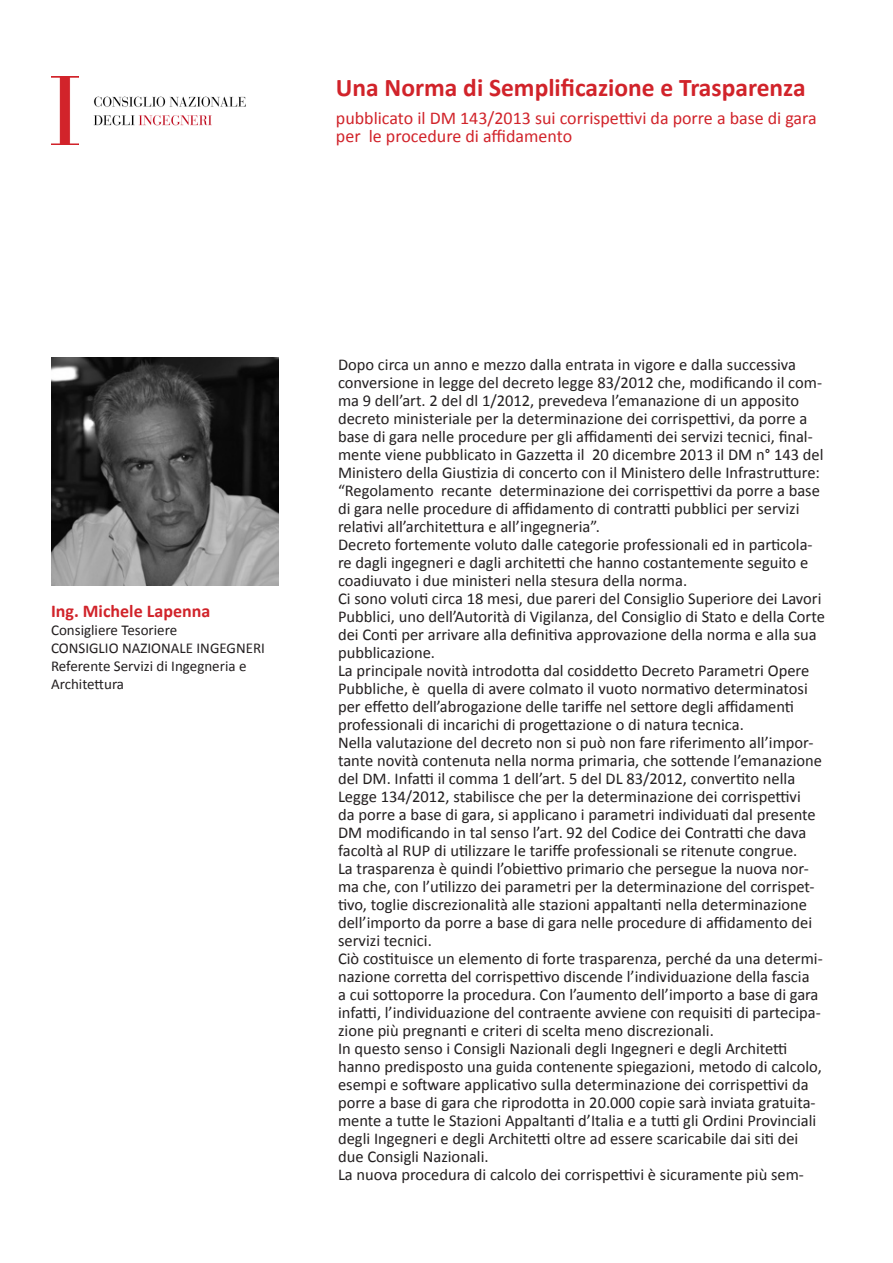
<style>
.page{position:relative;width:893px;height:1263px;background:#fff}
.page>*{position:absolute;margin:0;border:0;box-sizing:border-box;transform-origin:0 0}
.t1{font:700 25.5px "Calibri";color:#d1232a}
.t2{font:18px/18px "Calibri";color:#d1232a}
.t3{font:700 18px "Calibri";color:#d1232a}
.t4{font:16.5px/18px "Calibri";color:#231f20}
.t5{font:15px/18px "Calibri";color:#231f20}
</style>
<div class="page">
<img style="left:51px;top:357px;width:228px;height:228px">
<img style="left:51px;top:77px;width:28px;height:67px">
<img style="left:93px;top:96px;width:153px;height:30px">
<p class="t1" style="left:336px;top:71px;width:471px">Una Norma di Semplificazione e Trasparenza</p>
<p class="t2" style="left:336px;top:109px;width:482px">pubblicato il DM 143/2013 sui corrispettivi da porre a base di gara per le procedure di affidamento</p>
<p class="t3" style="left:51px;top:599px;width:161px">Ing. Michele Lapenna</p>
<p class="t5" style="left:51px;top:621px;width:128px">Consigliere Tesoriere</p>
<p class="t5" style="left:51px;top:639px;width:215px">CONSIGLIO NAZIONALE INGEGNERI</p>
<p class="t5" style="left:51px;top:657px;width:197px">Referente Servizi di Ingegneria e<br>Architettura</p>
<p class="t4" style="left:338px;top:355px;width:487px">Dopo circa un anno e mezzo dalla entrata in vigore e dalla successiva conversione in legge del decreto legge 83/2012 che, modificando il com&shy;ma 9 dell’art. 2 del dl 1/2012, prevedeva l’emanazione di un apposito decreto ministeriale per la determinazione dei corrispettivi, da porre a base di gara nelle procedure per gli affidamenti dei servizi tecnici, final&shy;mente viene pubblicato in Gazzetta il 20 dicembre 2013 il DM n° 143 del Ministero della Giustizia di concerto con il Ministero delle Infrastrutture: “Regolamento recante determinazione dei corrispettivi da porre a base di gara nelle procedure di affidamento di contratti pubblici per servizi relativi all’architettura e all’ingegneria”.</p>
<p class="t4" style="left:338px;top:535px;width:476px">Decreto fortemente voluto dalle categorie professionali ed in particola&shy;re dagli ingegneri e dagli architetti che hanno costantemente seguito e coadiuvato i due ministeri nella stesura della norma.</p>
<p class="t4" style="left:338px;top:589px;width:488px">Ci sono voluti circa 18 mesi, due pareri del Consiglio Superiore dei Lavori Pubblici, uno dell’Autorità di Vigilanza, del Consiglio di Stato e della Corte dei Conti per arrivare alla definitiva approvazione della norma e alla sua pubblicazione.</p>
<p class="t4" style="left:338px;top:661px;width:473px">La principale novità introdotta dal cosiddetto Decreto Parametri Opere Pubbliche, è quella di avere colmato il vuoto normativo determinatosi per effetto dell’abrogazione delle tariffe nel settore degli affidamenti professionali di incarichi di progettazione o di natura tecnica.</p>
<p class="t4" style="left:338px;top:733px;width:486px">Nella valutazione del decreto non si può non fare riferimento all’impor&shy;tante novità contenuta nella norma primaria, che sottende l’emanazione del DM. Infatti il comma 1 dell’art. 5 del DL 83/2012, convertito nella Legge 134/2012, stabilisce che per la determinazione dei corrispettivi<br>da porre a base di gara, si applicano i parametri individuati dal presente DM modificando in tal senso l’art. 92 del Codice dei Contratti che dava facoltà al RUP di utilizzare le tariffe professionali se ritenute congrue.</p>
<p class="t4" style="left:338px;top:859px;width:478px">La trasparenza è quindi l’obiettivo primario che persegue la nuova nor&shy;ma che, con l’utilizzo dei parametri per la determinazione del corrispet&shy;tivo, toglie discrezionalità alle stazioni appaltanti nella determinazione dell’importo da porre a base di gara nelle procedure di affidamento dei servizi tecnici.</p>
<p class="t4" style="left:338px;top:949px;width:486px">Ciò costituisce un elemento di forte trasparenza, perché da una determi&shy;nazione corretta del corrispettivo discende l’individuazione della fascia<br>a cui sottoporre la procedura. Con l’aumento dell’importo a base di gara infatti, l’individuazione del contraente avviene con requisiti di partecipa&shy;zione più pregnanti e criteri di scelta meno discrezionali.</p>
<p class="t4" style="left:338px;top:1039px;width:485px">In questo senso i Consigli Nazionali degli Ingegneri e degli Architetti hanno predisposto una guida contenente spiegazioni, metodo di calcolo, esempi e software applicativo sulla determinazione dei corrispettivi da porre a base di gara che riprodotta in 20.000 copie sarà inviata gratuita&shy;mente a tutte le Stazioni Appaltanti d’Italia e a tutti gli Ordini Provinciali degli Ingegneri e degli Architetti oltre ad essere scaricabile dai siti dei due Consigli Nazionali.</p>
<p class="t4" style="left:338px;top:1165px;width:467px">La nuova procedura di calcolo dei corrispettivi è sicuramente più sem-</p>
</div>
